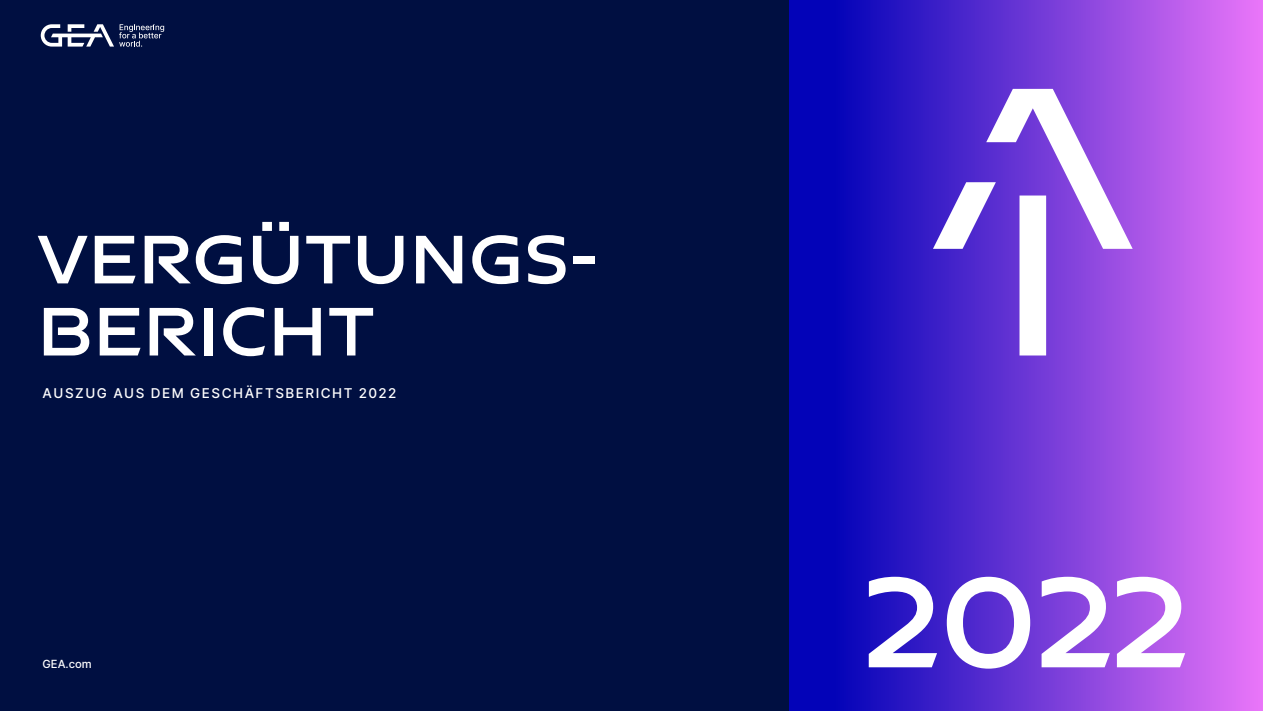
<style>
.page{position:relative;width:1263px;height:711px;background:#fff}
.page>*{position:absolute;margin:0;border:0;box-sizing:border-box;transform-origin:0 0}
.t1{font:700 135px "GEA Sans";color:#fff}
.t2{font:700 72px/72px "GEA Sans";color:#fff}
.t3{font:500 13.5px "Inter";letter-spacing:.11em;color:#fff}
.t4{font:500 11.25px "Inter";color:#fff}
</style>
<div class="page">
<div style="left:0;top:0;width:1263px;height:710px;background:#000f41"></div>
<svg style="left:41px;top:24px;width:123px;height:23px"></svg>
<div style="left:789px;top:0;width:474px;height:710px;background:linear-gradient(to right,#0000b2,#e874f8)"></div>
<svg style="left:986px;top:89px;width:147px;height:266px;background:#a174e4"></svg>
<svg style="left:933px;top:182px;width:63px;height:67px;background:#9e8be3"></svg>
<h2 class="t2" style="left:37px;top:221px;width:564px">VERGÜTUNGS-<br>BERICHT</h2>
<p class="t3" style="left:43px;top:382px;width:355px">AUSZUG AUS DEM GESCHÄFTSBERICHT 2022</p>
<p class="t4" style="left:43px;top:655px;width:51px">GEA.com</p>
<h1 class="t1" style="left:864px;top:540px;width:325px">2022</h1>
</div>
